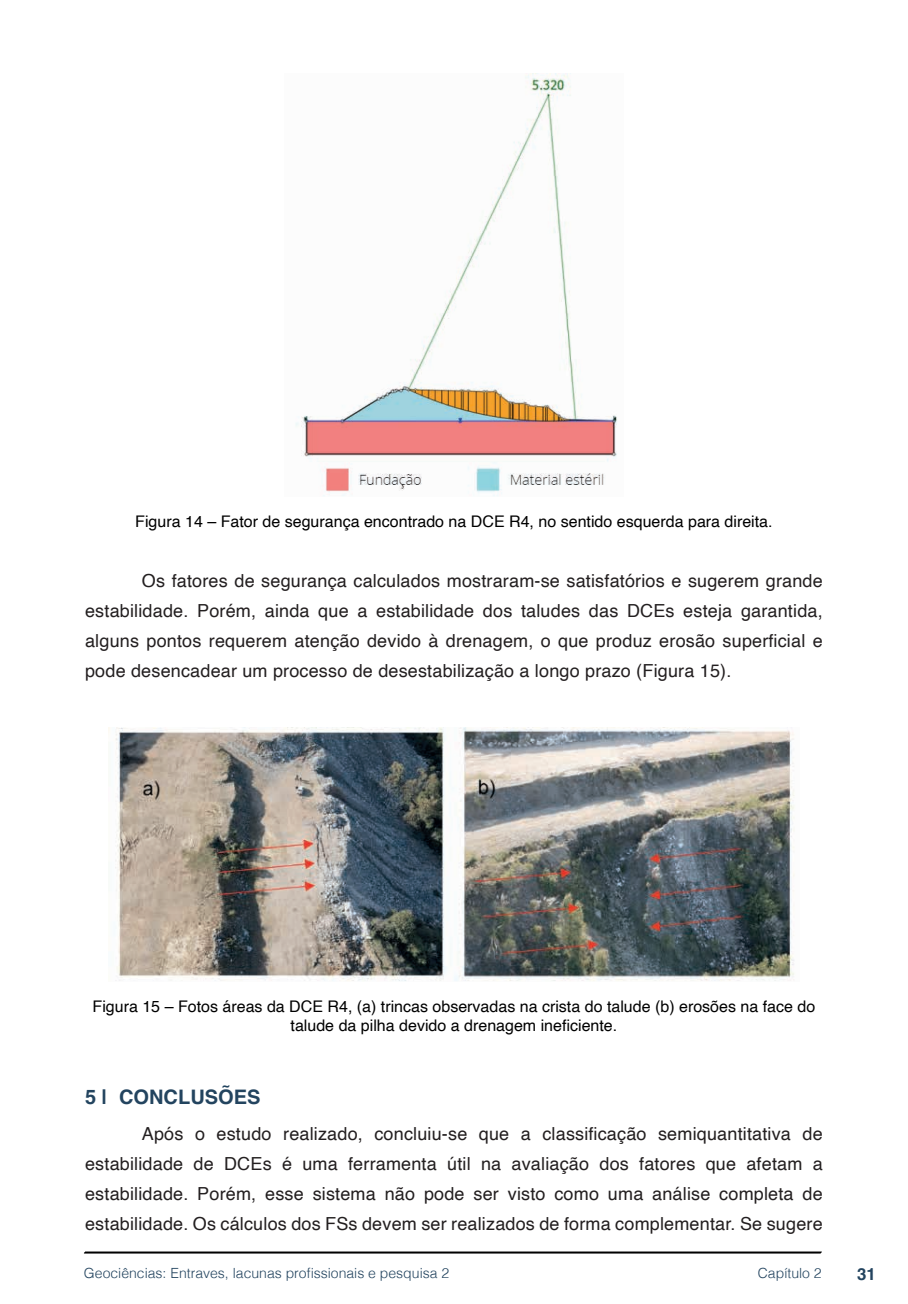
<style>
.page{position:relative;width:908px;height:1304px;background:#fff}
.page>*{position:absolute;margin:0;border:0;box-sizing:border-box;transform-origin:0 0}
.t1{font:700 20px "Helvetica";color:#23445f}
.t2{font:18px/30px "Helvetica";letter-spacing:.01em;color:#231f20;text-align:justify}
.t3{font:700 16.8px "Helvetica";color:#23445f}
.t4{font:16px/19.2px "Helvetica";color:#000;text-align:center}
.t5{font:300 14px "Helvetica";color:#23445f}
</style>
<div class="page">
<svg style="left:84px;top:1251px;width:737px;height:3px;background:#515151"></svg>
<img style="left:295px;top:74px;width:322px;height:422px">
<img style="left:108px;top:727px;width:687px;height:254px">
<p class="t4" style="left:135px;top:512px;width:638px">Figura 14 – Fator de segurança encontrado na DCE R4, no sentido esquerda para direita.</p>
<p class="t2" style="left:85px;top:566px;width:738px;text-indent:57px">Os fatores de segurança calculados mostraram-se satisfatórios e sugerem grande estabilidade. Porém, ainda que a estabilidade dos taludes das DCEs esteja garantida, alguns pontos requerem atenção devido à drenagem, o que produz erosão superficial e pode desencadear um processo de desestabilização a longo prazo (Figura 15).</p>
<p class="t4" style="left:92px;top:997px;width:724px">Figura 15 – Fotos áreas da DCE R4, (a) trincas observadas na crista do talude (b) erosões na face do talude da pilha devido a drenagem ineficiente.</p>
<p class="t1" style="left:85px;top:1085px;width:177px">5 | CONCLUSÕES</p>
<p class="t2" style="left:85px;top:1119px;width:738px;text-indent:57px">Após o estudo realizado, concluiu-se que a classificação semiquantitativa de estabilidade de DCEs é uma ferramenta útil na avaliação dos fatores que afetam a estabilidade. Porém, esse sistema não pode ser visto como uma análise completa de estabilidade. Os cálculos dos FSs devem ser realizados de forma complementar. Se sugere</p>
<p class="t5" style="left:84px;top:1261px;width:366px">Geociências: Entraves, lacunas profissionais e pesquisa 2</p>
<p class="t5" style="left:757px;top:1261px;width:65px">Capítulo 2</p>
<p class="t3" style="left:856px;top:1264px;width:20px">31</p>
</div>
